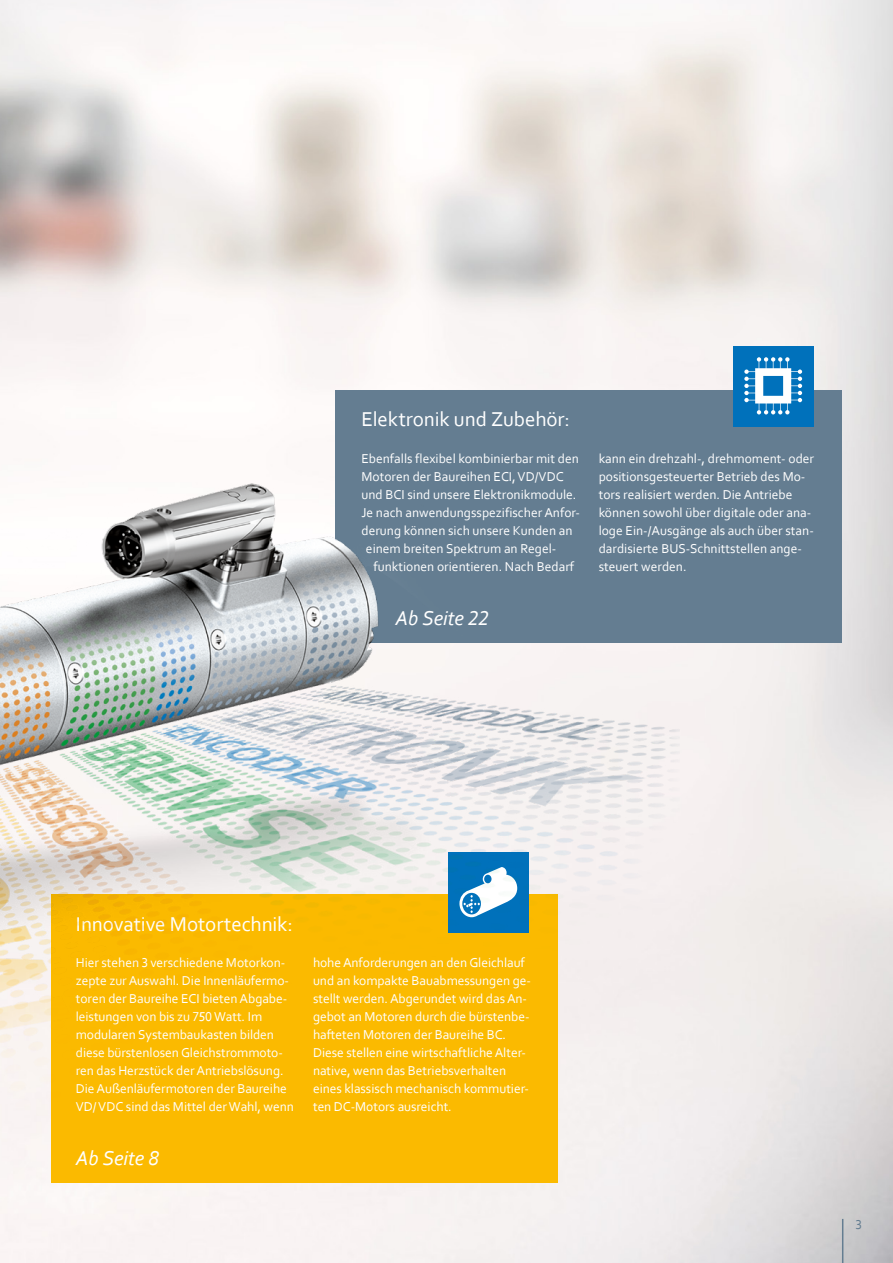
<style>
.page{position:relative;width:893px;height:1263px;background:#fff}
.page>*{position:absolute;margin:0;border:0;box-sizing:border-box;transform-origin:0 0}
.t1{font:21px "Corbel";letter-spacing:-.005em;color:#fff}
.t2{font:italic 21px "Corbel";letter-spacing:-.01em;color:#fff}
.t3{font:13.5px/18px "Corbel";letter-spacing:-.005em;color:#fff}
.t4{font:13.5px "Corbel";color:#647d91}
</style>
<div class="page">
<img style="left:0;top:0;width:893px;height:1263px">
<div style="left:336px;top:391px;width:506px;height:252px;background:#647d91"></div>
<div style="left:51px;top:894px;width:506px;height:289px;background:#fbba00"></div>
<div style="left:733px;top:346px;width:81px;height:81px;background:#0071bb"></div>
<svg style="left:744px;top:357px;width:58px;height:57px"></svg>
<img style="left:0;top:427px;width:680px;height:718px">
<hr style="left:842px;top:1219px;width:1px;height:44px;background:#647d91">
<h1 class="t1" style="left:361px;top:406px;width:210px">Elektronik und Zubehör:</h1>
<p class="t3" style="left:361px;top:449px;width:219px">Ebenfalls flexibel kombinierbar mit den</p>
<p class="t3" style="left:361px;top:467px;width:204px">Motoren der Baureihen ECI, VD/VDC</p>
<p class="t3" style="left:361px;top:485px;width:217px">und BCI sind unsere Elektronikmodule.</p>
<p class="t3" style="left:361px;top:503px;width:220px">Je nach anwendungsspezifischer Anfor-</p>
<p class="t3" style="left:361px;top:521px;width:213px">derung können sich unsere Kunden an</p>
<p class="t3" style="left:366px;top:539px;width:192px">einem breiten Spektrum an Regel-</p>
<p class="t3" style="left:373px;top:557px;width:202px">funktionen orientieren. Nach Bedarf</p>
<h1 class="t2" style="left:395px;top:605px;width:95px">Ab Seite 22</h1>
<p class="t3" style="left:599px;top:449px;width:217px">kann ein drehzahl-, drehmoment- oder positionsgesteuerter Betrieb des Mo&shy;tors realisiert werden. Die Antriebe können sowohl über digitale oder ana&shy;loge Ein-/Ausgänge als auch über stan&shy;dardisierte BUS-Schnittstellen ange&shy;steuert werden.</p>
<h1 class="t1" style="left:76px;top:911px;width:219px">Innovative Motortechnik:</h1>
<p class="t3" style="left:76px;top:953px;width:220px">Hier stehen 3 verschiedene Motorkon&shy;zepte zur Auswahl. Die Innenläufermo&shy;toren der Baureihe ECI bieten Abgabe&shy;leistungen von bis zu 750 Watt. Im modularen Systembaukasten bilden diese bürstenlosen Gleichstrommoto&shy;ren das Herzstück der Antriebslösung.<br>Die Außenläufermotoren der Baureihe VD/ VDC sind das Mittel der Wahl, wenn</p>
<p class="t3" style="left:313px;top:953px;width:219px">hohe Anforderungen an den Gleichlauf und an kompakte Bauabmessungen ge&shy;stellt werden. Abgerundet wird das An&shy;gebot an Motoren durch die bürstenbe&shy;hafteten Motoren der Baureihe BC.<br>Diese stellen eine wirtschaftliche Alter&shy;native, wenn das Betriebsverhalten eines klassisch mechanisch kommutier&shy;ten DC-Motors ausreicht.</p>
<h1 class="t2" style="left:76px;top:1145px;width:85px">Ab Seite 8</h1>
<p class="t4" style="left:855px;top:1216px;width:8px">3</p>
</div>
